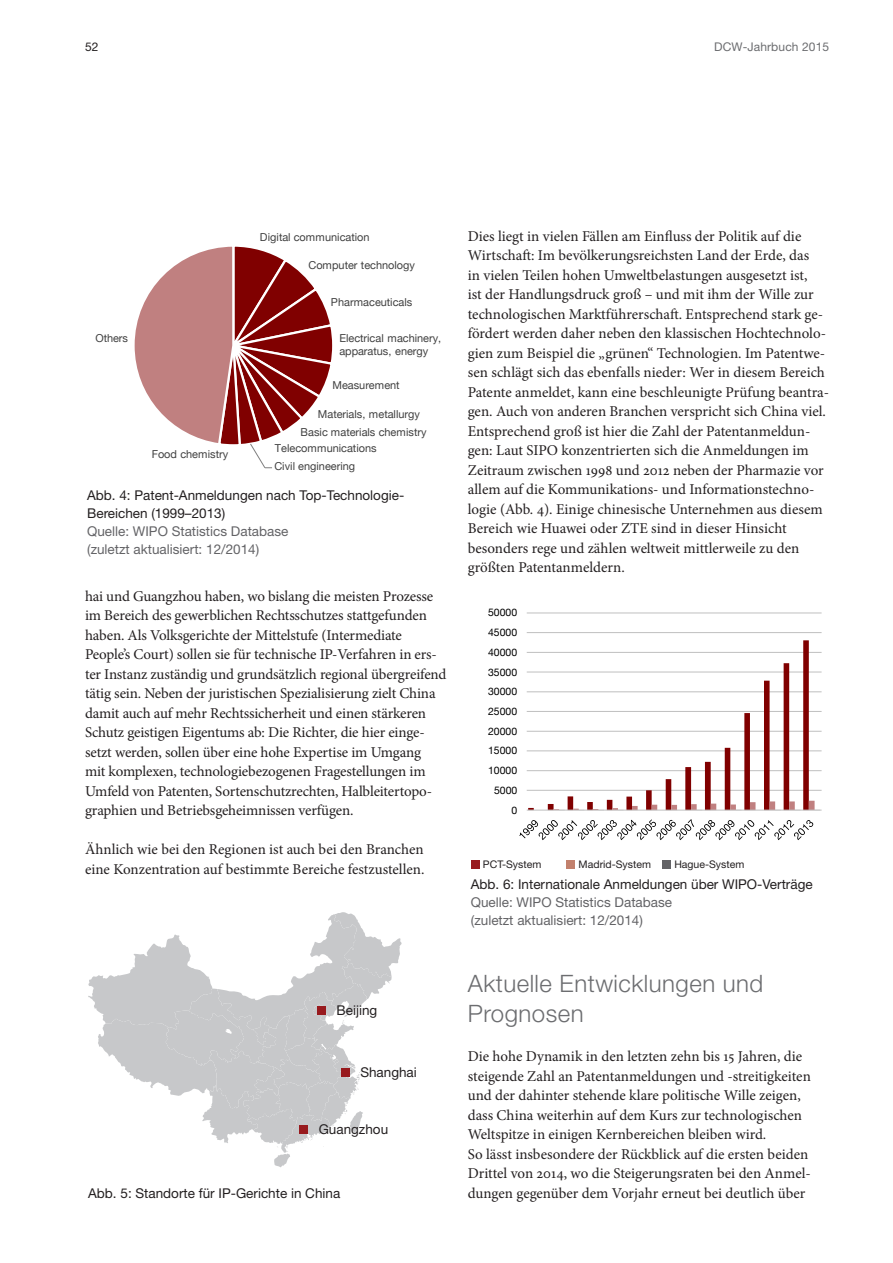
<style>
.page{position:relative;width:893px;height:1263px;background:#fff}
.page>*{position:absolute;margin:0;border:0;box-sizing:border-box;transform-origin:0 0}
.Zwischenüberschrift{font:300 24px/30px "Helvetica Neue LT Pro";letter-spacing:.02em;color:#6c6d70}
.Fließtext{font:15px/19.5px "Minion Pro";letter-spacing:-.005em;color:#231f20}
.t1{font:13.5px/18px "Helvetica Neue LT Pro";color:#231f20}
.t2{font:13.5px/18px "Helvetica Neue LT Pro";color:#636366}
.t3{font:12px "Helvetica Neue LT Pro";letter-spacing:.01em;color:#6c6d70}
.t4{font:12px "Helvetica Neue LT Pro";color:#231f20}
.t5{font:10.95px/13.2px "Helvetica Neue";letter-spacing:-.005em;color:#404040}
.t6{font:10.5px "Helvetica Neue";letter-spacing:-.005em;color:#000}
.t7{font:10.5px "Helvetica Neue LT Pro";color:#231f20}
</style>
<div class="page">
<svg style="left:134px;top:246px;width:199px;height:223px"></svg>
<svg style="left:88px;top:912px;width:314px;height:255px"></svg>
<div style="left:317px;top:1006px;width:9px;height:9px;background:#981a1e"></div>
<div style="left:341px;top:1068px;width:9px;height:8px;background:#981a1e"></div>
<div style="left:300px;top:1125px;width:8px;height:8px;background:#981a1e"></div>
<hr style="left:527px;top:790px;width:295px;height:1px;background:#bfbfbf">
<hr style="left:527px;top:770px;width:295px;height:1px;background:#bfbfbf">
<hr style="left:527px;top:750px;width:295px;height:1px;background:#bfbfbf">
<hr style="left:527px;top:731px;width:295px;height:1px;background:#bfbfbf">
<hr style="left:527px;top:711px;width:295px;height:1px;background:#bfbfbf">
<hr style="left:527px;top:691px;width:295px;height:1px;background:#bfbfbf">
<hr style="left:527px;top:672px;width:295px;height:1px;background:#bfbfbf">
<hr style="left:527px;top:652px;width:295px;height:1px;background:#bfbfbf">
<hr style="left:527px;top:632px;width:295px;height:1px;background:#bfbfbf">
<hr style="left:527px;top:613px;width:295px;height:1px;background:#bfbfbf">
<svg style="left:528px;top:640px;width:281px;height:170px"></svg>
<svg style="left:554px;top:801px;width:266px;height:9px"></svg>
<hr style="left:527px;top:810px;width:295px;height:1px;background:#bfbfbf">
<svg style="left:519px;top:819px;width:294px;height:21px"></svg>
<div style="left:471px;top:860px;width:8px;height:9px;background:#981a1e"></div>
<div style="left:566px;top:860px;width:9px;height:9px;background:#c2806c"></div>
<div style="left:662px;top:860px;width:9px;height:9px;background:#636366"></div>
<p class="t4" style="left:85px;top:39px;width:15px">52</p>
<p class="t3" style="left:714px;top:39px;width:117px">DCW-Jahrbuch 2015</p>
<p class="t5" style="left:95px;top:331px;width:34px">Others</p>
<p class="t5" style="left:152px;top:447px;width:78px">Food chemistry</p>
<p class="t5" style="left:260px;top:230px;width:111px">Digital communication</p>
<p class="t5" style="left:308px;top:259px;width:108px">Computer technology</p>
<p class="t5" style="left:331px;top:296px;width:83px">Pharmaceuticals</p>
<p class="t5" style="left:339px;top:331px;width:103px">Electrical machinery, apparatus, energy</p>
<p class="t5" style="left:332px;top:378px;width:69px">Measurement</p>
<p class="t5" style="left:300px;top:405px;width:128px;line-height:18.1px;text-indent:17px">Materials, metallurgy<br>Basic materials chemistry</p>
<p class="t5" style="left:274px;top:439px;width:104px;line-height:17.7px">Telecommunications<br>Civil engineering</p>
<p class="t1" style="left:87px;top:486px;width:319px">Abb. 4: Patent-Anmeldungen nach Top-Technologie-<br>Bereichen (1999–2013)</p>
<p class="t2" style="left:87px;top:522px;width:203px">Quelle: WIPO Statistics Database (zuletzt aktualisiert: 12/2014)</p>
<p class="Fließtext" style="left:85px;top:586px;width:363px">hai und Guangzhou haben, wo bislang die meisten Prozesse im Bereich des gewerblichen Rechtsschutzes stattgefunden haben. Als Volksgerichte der Mittelstufe (Intermediate People’s Court) sollen sie für technische IP-Verfahren in ers&shy;ter Instanz zuständig und grundsätzlich regional übergreifend tätig sein. Neben der juristischen Spezialisierung zielt China damit auch auf mehr Rechtssicherheit und einen stärkeren Schutz geistigen Eigentums ab: Die Richter, die hier einge&shy;setzt werden, sollen über eine hohe Expertise im Umgang<br>mit komplexen, technologiebezogenen Fragestellungen im Umfeld von Patenten, Sortenschutzrechten, Halbleitertopo&shy;graphien und Betriebsgeheimnissen verfügen.</p>
<p class="Fließtext" style="left:85px;top:840px;width:341px">Ähnlich wie bei den Regionen ist auch bei den Branchen eine Konzentration auf bestimmte Bereiche festzustellen.</p>
<p class="t1" style="left:337px;top:1000px;width:42px">Beijing</p>
<p class="t1" style="left:360px;top:1062px;width:58px">Shanghai</p>
<p class="t1" style="left:319px;top:1119px;width:71px">Guangzhou</p>
<p class="t1" style="left:88px;top:1184px;width:254px">Abb. 5: Standorte für IP-Gerichte in China</p>
<p class="Fließtext" style="left:468px;top:226px;width:363px">Dies liegt in vielen Fällen am Einfluss der Politik auf die Wirtschaft: Im bevölkerungsreichsten Land der Erde, das<br>in vielen Teilen hohen Umweltbelastungen ausgesetzt ist,<br>ist der Handlungsdruck groß – und mit ihm der Wille zur technologischen Marktführerschaft. Entsprechend stark ge&shy;fördert werden daher neben den klassischen Hochtechnolo&shy;gien zum Beispiel die „grünen“ Technologien. Im Patentwe&shy;sen schlägt sich das ebenfalls nieder: Wer in diesem Bereich Patente anmeldet, kann eine beschleunigte Prüfung beantra&shy;gen. Auch von anderen Branchen verspricht sich China viel.<br>Entsprechend groß ist hier die Zahl der Patentanmeldun&shy;gen: Laut SIPO konzentrierten sich die Anmeldungen im Zeitraum zwischen 1998 und 2012 neben der Pharmazie vor allem auf die Kommunikations- und Informationstechno&shy;logie (Abb. 4). Einige chinesische Unternehmen aus diesem Bereich wie Huawei oder ZTE sind in dieser Hinsicht besonders rege und zählen weltweit mittlerweile zu den größten Patentanmeldern.</p>
<p class="t6" style="left:488px;top:606px;width:31px">50000</p>
<p class="t6" style="left:488px;top:626px;width:31px">45000</p>
<p class="t6" style="left:488px;top:646px;width:31px">40000</p>
<p class="t6" style="left:488px;top:666px;width:31px">35000</p>
<p class="t6" style="left:488px;top:685px;width:31px">30000</p>
<p class="t6" style="left:488px;top:705px;width:31px">25000</p>
<p class="t6" style="left:488px;top:725px;width:31px">20000</p>
<p class="t6" style="left:488px;top:744px;width:31px">15000</p>
<p class="t6" style="left:488px;top:764px;width:31px">10000</p>
<p class="t6" style="left:494px;top:784px;width:25px">5000</p>
<p class="t6" style="left:511px;top:804px;width:7px">0</p>
<p class="t7" style="left:483px;top:857px;width:60px">PCT-System</p>
<p class="t7" style="left:579px;top:857px;width:74px">Madrid-System</p>
<p class="t7" style="left:674px;top:857px;width:72px">Hague-System</p>
<p class="t1" style="left:471px;top:875px;width:343px">Abb. 6: Internationale Anmeldungen über WIPO-Verträge</p>
<p class="t2" style="left:471px;top:893px;width:203px">Quelle: WIPO Statistics Database (zuletzt aktualisiert: 12/2014)</p>
<p class="Zwischenüberschrift" style="left:468px;top:968px;width:297px">Aktuelle Entwicklungen und<br>Prognosen</p>
<p class="Fließtext" style="left:468px;top:1047px;width:345px">Die hohe Dynamik in den letzten zehn bis 15 Jahren, die steigende Zahl an Patentanmeldungen und -streitigkeiten und der dahinter stehende klare politische Wille zeigen, dass China weiterhin auf dem Kurs zur technologischen Weltspitze in einigen Kernbereichen bleiben wird.</p>
<p class="Fließtext" style="left:468px;top:1144px;width:345px">So lässt insbesondere der Rückblick auf die ersten beiden<br>Drittel von 2014, wo die Steigerungsraten bei den Anmel&shy;dungen gegenüber dem Vorjahr erneut bei deutlich über</p>
</div>
